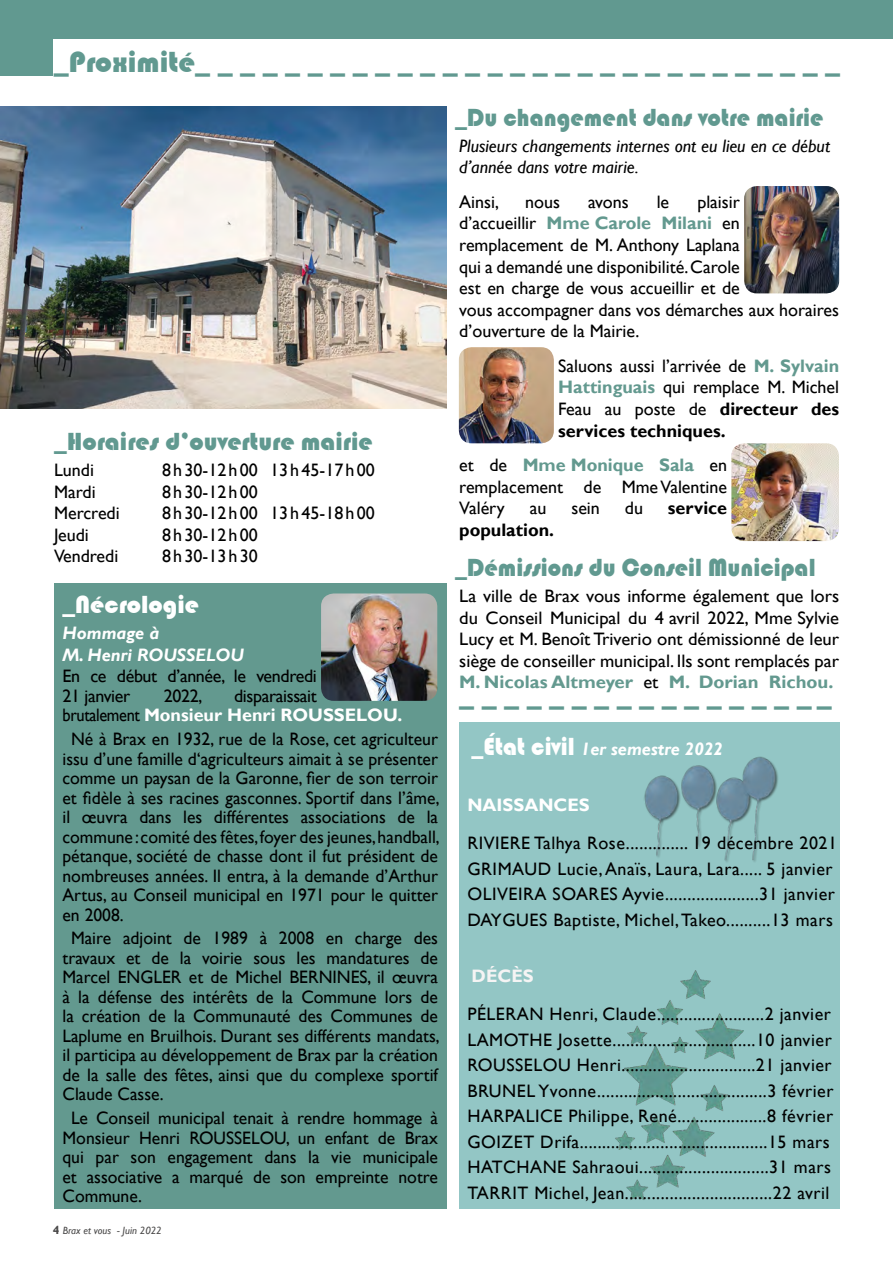
<style>
.page{position:relative;width:893px;height:1263px;background:#fff}
.page>*{position:absolute;margin:0;border:0;box-sizing:border-box;transform-origin:0 0}
.t1{font:30px "Bauhaus 93";color:#619990}
.t2{font:25.5px "Bauhaus 93";color:#619990;scale:.94 1}
.t3{font:25.5px "Bauhaus 93";color:#619990}
.t4{font:25.5px "Bauhaus 93";color:#fff}
.t5{font:18px/19.5px "Gill Sans";color:#000;text-align:justify}
.t6{font:18px/25.5px "Gill Sans";letter-spacing:.03em;color:#000}
.t7{font:18px/19.5px "Gill Sans";letter-spacing:-.02em;color:#000}
.t8{font:italic 18px/21.6px "Gill Sans";color:#000}
.t9{font:italic 700 18px/21.6px "Gill Sans";color:#fff}
.t10{font:18px "Gill Sans";letter-spacing:.06em;color:#000}
.t11{font:700 18px "Gill Sans";color:#000}
.t12{font:700 18px "Gill Sans";color:#fff}
.t13{font:700 18px "Gill Sans";color:#f5f4f4}
.t14{font:italic 10.5px "Gill Sans";color:#494848}
.s1{font-weight:700;color:#63998f}
.s2{font-weight:700}
.s3{font-weight:700;color:#fff}
.s4{font-family:"Bauhaus 93";font-weight:400;font-style:normal;font-size:25.5px}
.s5{font-weight:700;font-style:normal;font-size:12px}
</style>
<div class="page">
<div style="left:459px;top:723px;width:380px;height:486px;background:#93c6c5"></div>
<div style="left:0;top:0;width:893px;height:76px;background:#619990"></div>
<div style="left:54px;top:39px;width:839px;height:40px;background:#fff"></div>
<img style="left:0;top:107px;width:446px;height:302px">
<div style="left:54px;top:584px;width:392px;height:625px;background:#63998f"></div>
<img style="left:744px;top:186px;width:95px;height:107px">
<img style="left:459px;top:347px;width:95px;height:96px">
<img style="left:731px;top:443px;width:108px;height:98px">
<img style="left:615px;top:970px;width:129px;height:230px">
<img style="left:321px;top:593px;width:116px;height:108px">
<img style="left:644px;top:756px;width:134px;height:106px">
<h1 class="t1" style="left:54px;top:45px;width:788px">_Proximité_ _ _ _ _ _ _ _ _ _ _ _ _ _ _ _ _ _ _ _ _ _ _ _ _ _ _ _ _</h1>
<h2 class="t2" style="left:455px;top:103px;width:394px">_Du changement dans votre mairie</h2>
<p class="t8" style="left:459px;top:135px;width:372px">Plusieurs changements internes ont eu lieu en ce début d’année dans votre mairie.</p>
<p class="t5" style="left:459px;top:192px;width:41px">Ainsi,</p>
<p class="t5" style="left:525px;top:192px;width:36px">nous</p>
<p class="t5" style="left:588px;top:192px;width:42px">avons</p>
<p class="t5" style="left:657px;top:192px;width:14px">le</p>
<p class="t5" style="left:459px;top:191px;width:381px;line-height:21.6px;text-align:left;text-indent:238px">plaisir<br>d’accueillir <span class="s1">Mme Carole Milani</span> en remplacement de M. Anthony Laplana<br>qui a demandé une disponibilité. Carole<br>est en charge de vous accueillir et de<br>vous accompagner dans vos démarches aux horaires d’ouverture de la Mairie.</p>
<p class="t5" style="left:558px;top:355px;width:283px;line-height:21.6px">Saluons aussi l’arrivée de <span class="s1">M. Sylvain Hattinguais</span> qui remplace M. Michel Feau au poste de <span class="s2">directeur des services techniques.</span></p>
<p class="t5" style="left:459px;top:454px;width:269px;line-height:21.6px">et de <span class="s1">Mme Monique Sala</span> en remplacement de MmeValentine Valéry</p>
<h2 class="t3" style="left:54px;top:427px;width:320px">_Horaires d’ouverture mairie</h2>
<p class="t5" style="left:54px;top:460px;width:41px">Lundi</p>
<p class="t5" style="left:162px;top:460px;width:214px">8h30-12 h00 13h45-17 h00</p>
<p class="t5" style="left:54px;top:482px;width:43px">Mardi</p>
<p class="t10" style="left:162px;top:481px;width:97px">8h30-12 h00</p>
<p class="t5" style="left:54px;top:504px;width:67px">Mercredi</p>
<p class="t5" style="left:162px;top:504px;width:214px">8h30-12 h00 13h45-18 h00</p>
<p class="t5" style="left:54px;top:525px;width:36px">Jeudi</p>
<p class="t10" style="left:162px;top:524px;width:97px">8h30-12 h00</p>
<p class="t5" style="left:54px;top:547px;width:66px">Vendredi</p>
<p class="t10" style="left:162px;top:546px;width:97px">8h30-13 h30</p>
<p class="t5" style="left:530px;top:499px;width:18px">au</p>
<p class="t5" style="left:571px;top:499px;width:30px">sein</p>
<p class="t5" style="left:625px;top:499px;width:20px">du</p>
<p class="t11" style="left:668px;top:497px;width:61px">service</p>
<p class="t11" style="left:459px;top:519px;width:96px">population.</p>
<h2 class="t2" style="left:455px;top:553px;width:385px">_Démissions du Conseil Municipal</h2>
<p class="t5" style="left:459px;top:585px;width:381px;line-height:21.6px">La ville de Brax vous informe également que lors du Conseil Municipal du 4 avril 2022, Mme Sylvie Lucy et M. Benoît Triverio ont démissionné de leur siège de conseiller municipal. Ils sont remplacés par <span class="s1">M. Nicolas Altmeyer</span> et <span class="s1">M. Dorian Richou.</span></p>
<h1 class="t1" style="left:459px;top:678px;width:374px">_ _ _ _ _ _ _ _ _ _ _ _ _ _ _ __</h1>
<h2 class="t4" style="left:63px;top:590px;width:138px">_Nécrologie</h2>
<p class="t9" style="left:63px;top:623px;width:183px">Hommage à<br>M. Henri ROUSSELOU</p>
<p class="t7" style="left:63px;top:667px;width:256px">En ce début d’année, le vendredi<br>21 janvier</p>
<p class="t5" style="left:164px;top:686px;width:40px">2022,</p>
<p class="t7" style="left:63px;top:686px;width:341px;text-indent:172px">disparaissait<br>brutalement <span class="s3">Monsieur Henri ROUSSELOU.</span></p>
<p class="t5" style="left:63px;top:729px;width:379px;text-indent:9px">Né à Brax en 1932, rue de la Rose, cet agriculteur issu d’une famille d‘agriculteurs aimait à se présenter comme un paysan de la Garonne, fier de son terroir et fidèle à ses racines gasconnes. Sportif dans l’âme, il œuvra dans les différentes associations de la commune : comité des fêtes, foyer des jeunes, handball, pétanque, société de chasse dont il fut président de nombreuses années. Il entra, à la demande d’Arthur Artus, au Conseil municipal en 1971 pour le quitter en 2008.</p>
<p class="t5" style="left:63px;top:929px;width:379px;text-indent:9px">Maire adjoint de 1989 à 2008 en charge des travaux et de la voirie sous les mandatures de Marcel ENGLER et de Michel BERNINES, il œuvra à la défense des intérêts de la Commune lors de la création de la Communauté des Communes de Laplume en Bruilhois. Durant ses différents mandats, il participa au développement de Brax par la création de la salle des fêtes, ainsi que du complexe sportif Claude Casse.</p>
<p class="t5" style="left:63px;top:1108px;width:377px;text-indent:9px">Le Conseil municipal tenait à rendre hommage à Monsieur Henri ROUSSELOU, un enfant de Brax qui par son engagement dans la vie municipale et associative a marqué de son empreinte notre Commune.</p>
<p class="t9" style="left:472px;top:739px;width:253px"><span class="s4">_État civil</span> 1er semestre 2022</p>
<p class="t12" style="left:467px;top:794px;width:124px">NAISSANCES</p>
<p class="t6" style="left:467px;top:831px;width:371px">RIVIERE Talhya Rose.............. 19 décembre 2021<br>GRIMAUD Lucie, Anaïs, Laura, Lara..... 5 janvier OLIVEIRA SOARES Ayvie.....................31 janvier DAYGUES Baptiste, Michel, Takeo..........13 mars</p>
<p class="t13" style="left:472px;top:965px;width:64px">DÉCÈS</p>
<p class="t6" style="left:467px;top:1001px;width:368px">PÉLERAN Henri, Claude........................2 janvier LAMOTHE Josette................................10 janvier ROUSSELOU Henri..............................21 janvier BRUNEL Yvonne......................................3 février HARPALICE Philippe, René....................8 février GOIZET Drifa..........................................15 mars HATCHANE Sahraoui.............................31 mars TARRIT Michel, Jean.................................22 avril</p>
<p class="t14" style="left:53px;top:1224px;width:110px"><span class="s5">4</span> Brax et vous - Juin 2022</p>
</div>
